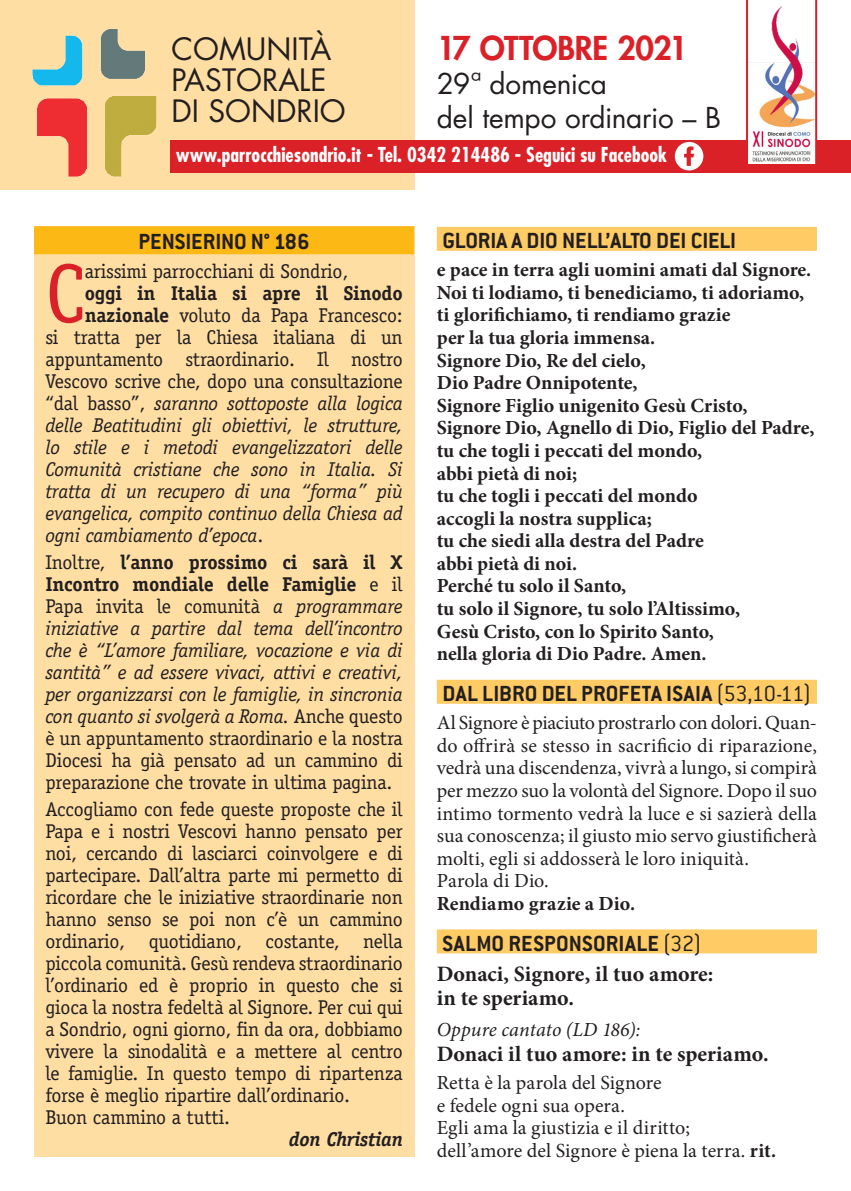
<style>
.page{position:relative;width:851px;height:1191px;background:#fff}
.page>*{position:absolute;margin:0;border:0;box-sizing:border-box;transform-origin:0 0}
.t1{font:83.6px "Officina Serif Std";color:#da2128}
.t2{font:800 32px "Futura Std";letter-spacing:-.015em;color:#da2128}
.t3{font:30px/31px "Futura Std";color:#231f20}
.t4{font:28px/33.6px "Futura Std";letter-spacing:-.005em;color:#231f20}
.A_TITOLETTO{font:700 24px "Conduit ITC";color:#231f20}
.Normale{font:700 22px/24.6px "Minion Pro";color:#231f20}
.t5{font:20px/22px "Officina Serif Std";letter-spacing:-.01em;color:#231f20;text-align:justify}
.t6{font:italic 20px/22px "Officina Serif Std";letter-spacing:-.01em;color:#231f20;text-align:justify}
.Normale-2{font:700 20px/22.6px "Minion Pro";color:#231f20}
.Normale-3{font:20px/22.6px "Minion Pro";letter-spacing:.005em;color:#231f20;text-align:justify}
.t7{font:700 condensed 20px "Futura Std";color:#fff}
.t8{font:700 20px "Officina Serif Std";letter-spacing:-.01em;color:#231f20}
.Normale-4{font:italic 20px "Minion Pro";letter-spacing:.005em;color:#231f20}
.t9{font:italic 700 20px "Officina Serif Std";letter-spacing:-.01em;color:#231f20}
.s1{font-weight:700}
.s2{font-style:normal}
.s3{font-weight:700;font-style:normal}
.s4{font-weight:300}
</style>
<div class="page">
<div style="left:34px;top:227px;width:380px;height:930px;background:#ffdea4"></div>
<div style="left:34px;top:226px;width:380px;height:28px;background:#fcb814"></div>
<div style="left:0;top:0;width:414px;height:190px;background:#ffdea4"></div>
<img style="left:32px;top:29px;width:125px;height:148px">
<div style="left:170px;top:140px;width:680px;height:33px;background:#da2128"></div>
<svg style="left:746px;top:0;width:71px;height:164px"></svg>
<div style="left:437px;top:227px;width:379px;height:24px;background:#fecb64"></div>
<div style="left:437px;top:680px;width:379px;height:24px;background:#fecb64"></div>
<div style="left:437px;top:929px;width:379px;height:24px;background:#fecb64"></div>
<svg style="left:674px;top:142px;width:29px;height:28px"></svg>
<p class="t3" style="left:171px;top:34px;width:161px">COMUNITÀ<br>PASTORALE</p>
<p class="t3" style="left:171px;top:96px;width:176px">DI SONDRIO</p>
<p class="t7" style="left:176px;top:142px;width:492px">www.parrocchiesondrio.it - Tel. 0342 214486 - Seguici su Facebook</p>
<p class="t2" style="left:437px;top:28px;width:252px">17 OTTOBRE 2021</p>
<p class="t4" style="left:437px;top:67px;width:285px">29ª domenica<br>del tempo ordinario – B</p>
<p class="A_TITOLETTO" style="left:139px;top:227px;width:172px">PENSIERINO N° 186</p>
<p class="t1" style="left:45px;top:245px;width:42px">C</p>
<p class="t5" style="left:85px;top:261px;width:265px">arissimi parrocchiani di Sondrio,</p>
<p class="t8" style="left:85px;top:281px;width:319px">oggi in Italia si apre il Sinodo</p>
<p class="t5" style="left:85px;top:304px;width:319px"><span class="s1">nazionale</span> voluto da Papa Francesco:</p>
<p class="t5" style="left:45px;top:326px;width:359px">si tratta per la Chiesa italiana di un</p>
<p class="t5" style="left:45px;top:348px;width:359px">appuntamento straordinario. Il nostro</p>
<p class="t5" style="left:45px;top:370px;width:359px">Vescovo scrive che, dopo una consultazione</p>
<p class="t6" style="left:45px;top:392px;width:359px"><span class="s2">“dal basso”,</span> saranno sottoposte alla logica</p>
<p class="t6" style="left:45px;top:414px;width:359px">delle Beatitudini gli obiettivi, le strutture,</p>
<p class="t6" style="left:45px;top:436px;width:359px">lo stile e i metodi evangelizzatori delle</p>
<p class="t6" style="left:45px;top:458px;width:359px">Comunità cristiane che sono in Italia. Si</p>
<p class="t6" style="left:45px;top:480px;width:359px">tratta di un recupero di una “forma” più</p>
<p class="t6" style="left:45px;top:502px;width:359px">evangelica, compito continuo della Chiesa ad</p>
<p class="t6" style="left:45px;top:524px;width:219px">ogni cambiamento d’epoca<span class="s2">.</span></p>
<p class="t6" style="left:45px;top:551px;width:359px"><span class="s2">Inoltre,</span> <span class="s3">l’anno prossimo ci sarà il X Incontro mondiale delle Famiglie</span> <span class="s2">e il Papa invita le comunità</span> a programmare iniziative a partire dal tema dell’incontro che è “L’amore familiare, vocazione e via di santità” e ad essere vivaci, attivi e creativi, per organizzarsi con le famiglie, in sincronia con quanto si svolgerà a Roma. <span class="s2">Anche questo è un appuntamento straordinario e la nostra Diocesi ha già pensato ad un cammino di preparazione che trovate in ultima pagina.</span></p>
<p class="t5" style="left:45px;top:798px;width:359px">Accogliamo con fede queste proposte che il Papa e i nostri Vescovi hanno pensato per noi, cercando di lasciarci coinvolgere e di partecipare. Dall’altra parte mi permetto di ricordare che le iniziative straordinarie non hanno senso se poi non c’è un cammino ordinario, quotidiano, costante, nella piccola comunità. Gesù rendeva straordinario l’ordinario ed è proprio in questo che si gioca la nostra fedeltà al Signore. Per cui qui a Sondrio, ogni giorno, fin da ora, dobbiamo vivere la sinodalità e a mettere al centro le famiglie. In questo tempo di ripartenza forse è meglio ripartire dall’ordinario.</p>
<p class="t5" style="left:45px;top:1106px;width:186px">Buon cammino a tutti.</p>
<p class="t9" style="left:289px;top:1127px;width:115px">don Christian</p>
<p class="A_TITOLETTO" style="left:442px;top:226px;width:295px">GLORIA A DIO NELL’ALTO DEI CIELI</p>
<p class="Normale-2" style="left:437px;top:258px;width:379px">e pace in terra agli uomini amati dal Signore.<br>Noi ti lodiamo, ti benediciamo, ti adoriamo, ti glorifichiamo, ti rendiamo grazie<br>per la tua gloria immensa.<br>Signore Dio, Re del cielo,<br>Dio Padre Onnipotente,<br>Signore Figlio unigenito Gesù Cristo,<br>Signore Dio, Agnello di Dio, Figlio del Padre, tu che togli i peccati del mondo,<br>abbi pietà di noi;<br>tu che togli i peccati del mondo<br>accogli la nostra supplica;<br>tu che siedi alla destra del Padre<br>abbi pietà di noi.</p>
<p class="Normale-2" style="left:437px;top:574px;width:305px">Perché tu solo il Santo,<br>tu solo il Signore, tu solo l’Altissimo,<br>Gesù Cristo, con lo Spirito Santo, nella gloria di Dio Padre. Amen.</p>
<p class="A_TITOLETTO" style="left:442px;top:679px;width:370px">DAL LIBRO DEL PROFETA ISAIA <span class="s4">(53,10-11)</span></p>
<p class="Normale-3" style="left:437px;top:711px;width:381px">Al Signore è piaciuto prostrarlo con dolori. Quan&shy;do offrirà se stesso in sacrificio di riparazione, vedrà una discendenza, vivrà a lungo, si compirà per mezzo suo la volontà del Signore. Dopo il suo intimo tormento vedrà la luce e si sazierà della sua conoscenza; il giusto mio servo giustificherà molti, egli si addosserà le loro iniquità.</p>
<p class="Normale-3" style="left:437px;top:869px;width:113px">Parola di Dio.</p>
<p class="Normale-2" style="left:437px;top:892px;width:200px">Rendiamo grazie a Dio.</p>
<p class="A_TITOLETTO" style="left:442px;top:929px;width:260px">SALMO RESPONSORIALE <span class="s4">(32)</span></p>
<p class="Normale" style="left:437px;top:961px;width:278px">Donaci, Signore, il tuo amore: in te speriamo.</p>
<p class="Normale-4" style="left:437px;top:1016px;width:205px">Oppure cantato (LD 186):</p>
<p class="Normale" style="left:437px;top:1041px;width:333px">Donaci il tuo amore: in te speriamo.</p>
<p class="Normale-3" style="left:437px;top:1071px;width:341px;text-align:left">Retta è la parola del Signore<br>e fedele ogni sua opera.<br>Egli ama la giustizia e il diritto; dell’amore del Signore è piena la terra. <span class="s1">rit.</span></p>
</div>
